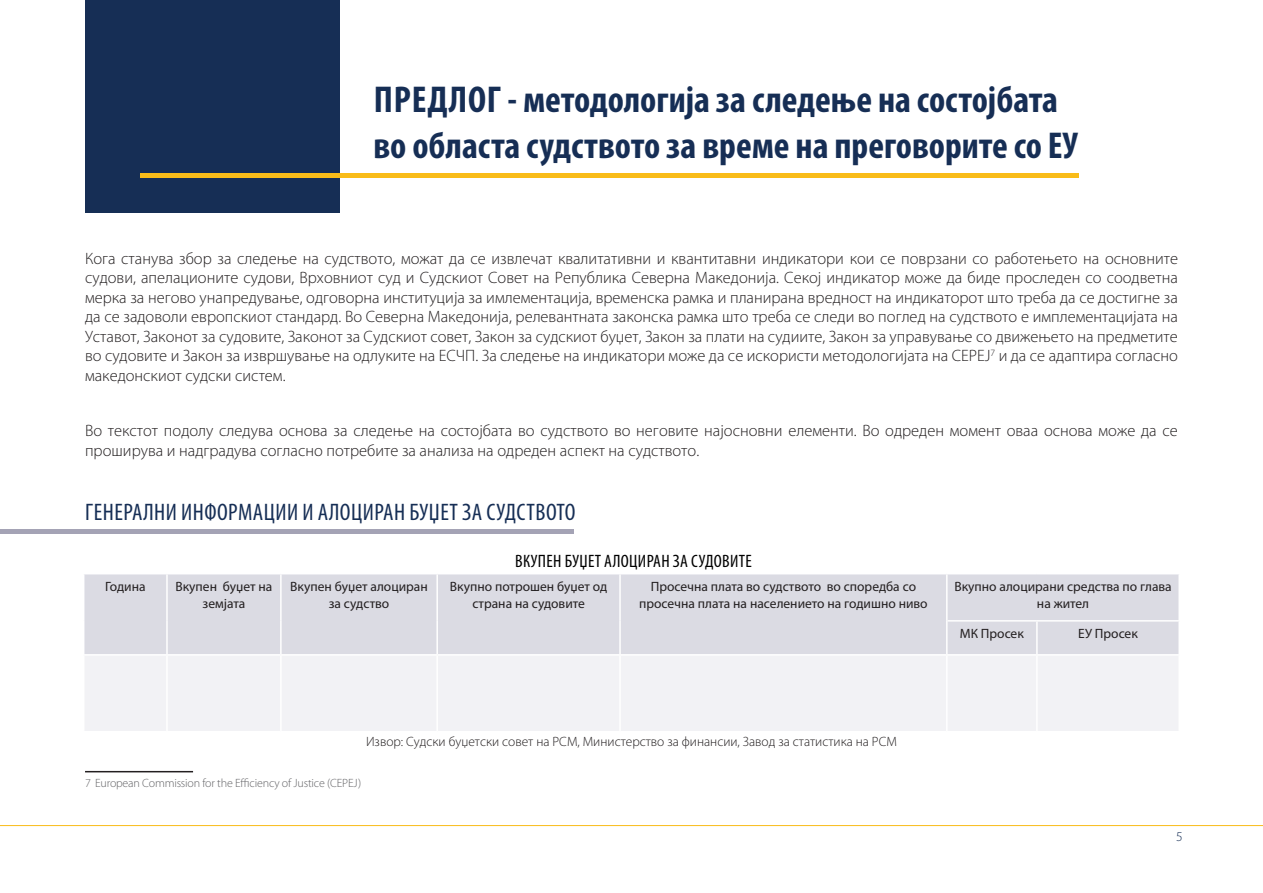
<style>
.page{position:relative;width:1263px;height:893px;background:#fff}
.page>*{position:absolute;margin:0;border:0;box-sizing:border-box;transform-origin:0 0}
.Heading_1{font:700 condensed 37.5px "Myriad Pro";color:#162e55}
.Heading_2{font:condensed 24px "Myriad Pro";letter-spacing:.02em;color:#162e55}
.t1{font:condensed 18px "Myriad Pro";letter-spacing:.02em;color:#000}
.t2{font:300 16.5px/19.5px "Myriad Pro";color:#231f20;text-align:justify}
.t3{font:13.5px/16.5px "Myriad Pro";color:#231f20;text-align:center}
.t4{font:300 13.5px "Myriad Pro";color:#231f20}
.t5{font:300 13.5px "Myriad Pro";color:#162e55}
.Footnote_text{font:300 12px "Myriad Pro";letter-spacing:-.015em;color:#636366}
</style>
<div class="page">
<hr style="left:0;top:825px;width:1263px;height:1px;background:#f9bc19">
<div style="left:84px;top:574px;width:1094px;height:80px;background:#dbdbe3"></div>
<div style="left:85px;top:656px;width:1093px;height:75px;background:#f2f2f5"></div>
<hr style="left:166px;top:574px;width:2px;height:47px;background:#fff">
<hr style="left:166px;top:621px;width:2px;height:33px;background:#fff">
<hr style="left:280px;top:574px;width:2px;height:47px;background:#fff">
<hr style="left:280px;top:621px;width:2px;height:33px;background:#fff">
<hr style="left:436px;top:574px;width:2px;height:47px;background:#fff">
<hr style="left:436px;top:621px;width:2px;height:33px;background:#fff">
<hr style="left:619px;top:574px;width:2px;height:47px;background:#fff">
<hr style="left:619px;top:621px;width:2px;height:33px;background:#fff">
<hr style="left:946px;top:574px;width:1px;height:47px;background:#fff">
<hr style="left:1036px;top:622px;width:2px;height:32px;background:#fff">
<hr style="left:947px;top:620px;width:90px;height:2px;background:#fff">
<hr style="left:1037px;top:620px;width:143px;height:2px;background:#fff">
<hr style="left:946px;top:621px;width:1px;height:33px;background:#fff">
<hr style="left:166px;top:656px;width:2px;height:75px;background:#fff">
<hr style="left:280px;top:656px;width:2px;height:75px;background:#fff">
<hr style="left:436px;top:656px;width:2px;height:75px;background:#fff">
<hr style="left:619px;top:656px;width:2px;height:75px;background:#fff">
<hr style="left:946px;top:656px;width:1px;height:75px;background:#fff">
<hr style="left:1036px;top:656px;width:2px;height:75px;background:#fff">
<hr style="left:85px;top:771px;width:108px;height:1px;background:#231f20">
<div style="left:85px;top:0;width:254px;height:213px;background:#162e55"></div>
<div style="left:140px;top:173px;width:939px;height:5px;background:#f9bc19"></div>
<div style="left:0;top:529px;width:573px;height:5px;background:#a4a3b5"></div>
<p class="Heading_1" style="left:374px;top:76px;width:686px">ПРЕДЛОГ - методологија за следење на состојбата</p>
<p class="Heading_1" style="left:373px;top:122px;width:706px">во областа судството за време на преговорите со ЕУ</p>
<p class="t2" style="left:85px;top:249px;width:1094px">Кога станува збор за следење на судството, можат да се извлечат квалитативни и квантитавни индикатори кои се поврзани со работењето на основните судови, апелационите судови, Врховниот суд и Судскиот Совет на Република Северна Македонија. Секој индикатор може да биде проследен со соодветна мерка за негово унапредување, одговорна институција за имлементација, временска рамка и планирана вредност на индикаторот што треба да се достигне за да се задоволи европскиот стандард. Во Северна Македонија, релевантната законска рамка што треба се следи во поглед на судството е имплементацијата на Уставот, Законот за судовите, Законот за Судскиот совет, Закон за судскиот буџет, Закон за плати на судиите, Закон за управување со движењето на предметите во судовите и Закон за извршување на одлуките на ЕСЧП. За следење на индикатори може да се искористи методологијата на CEPEJ<sup>7</sup> и да се адаптира согласно македонскиот судски систем.</p>
<p class="t2" style="left:85px;top:421px;width:1094px">Во текстот подолу следува основа за следење на состојбата во судството во неговите најосновни елементи. Во одреден момент оваа основа може да се проширува и надградува согласно потребите за анализа на одреден аспект на судството.</p>
<p class="Heading_2" style="left:85px;top:498px;width:492px">ГЕНЕРАЛНИ ИНФОРМАЦИИ И АЛОЦИРАН БУЏЕТ ЗА СУДСТВОТО</p>
<p class="t1" style="left:515px;top:550px;width:238px">ВКУПЕН БУЏЕТ АЛОЦИРАН ЗА СУДОВИТЕ</p>
<p class="t3" style="left:105px;top:578px;width:42px">Година</p>
<p class="t3" style="left:175px;top:578px;width:99px">Вкупен буџет на земјата</p>
<p class="t3" style="left:290px;top:578px;width:139px">Вкупен буџет алоциран за судство</p>
<p class="t3" style="left:450px;top:578px;width:159px">Вкупно потрошен буџет од страна на судовите</p>
<p class="t3" style="left:639px;top:578px;width:290px">Просечна плата во судството во споредба со просечна плата на населението на годишно ниво</p>
<p class="t3" style="left:954px;top:578px;width:219px">Вкупно алоцирани средства по глава на жител</p>
<p class="t3" style="left:960px;top:625px;width:65px">МК Просек</p>
<p class="t3" style="left:1078px;top:625px;width:61px">ЕУ Просек</p>
<p class="t4" style="left:366px;top:734px;width:532px">Извор: Судски буџетски совет на РСМ, Министерство за финансии, Завод за статистика на РСМ</p>
<p class="Footnote_text" style="left:85px;top:776px;width:278px">7 European Commission for the Efficiency of Justice (CEPEJ)</p>
<p class="t5" style="left:1176px;top:829px;width:8px">5</p>
</div>
